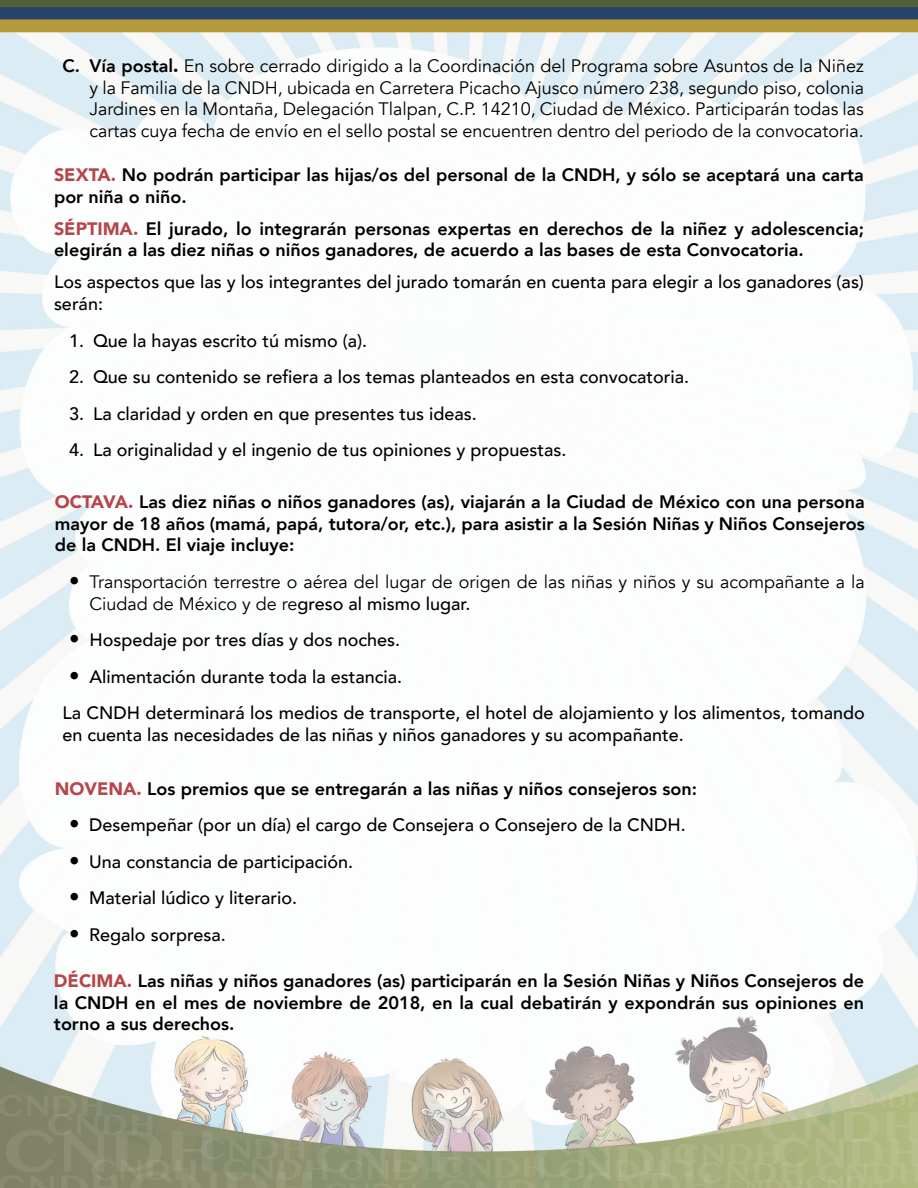
<style>
.page{position:relative;width:918px;height:1188px;background:#fff}
.page>*{position:absolute;margin:0;border:0;box-sizing:border-box;transform-origin:0 0}
.t1{font:800 18px/21.6px "Avenir";color:#000}
.t2{font:500 18px/21.6px "Avenir";color:#000}
.t3{font:18px/21.6px "Avenir";color:#000}
.s1{font-weight:800}
.s2{font-weight:900}
.s3{font-weight:900;color:#b6464b}
.s4{font-weight:900;font-size:21px}
.s5{font-weight:500}
</style>
<div class="page">
<img style="left:0;top:0;width:918px;height:1188px">
<p class="t3" style="left:89px;top:55px;width:776px;text-align:justify;text-indent:-27px"><span class="s1">C. Vía postal</span><span class="s2">.</span> En sobre cerrado dirigido a la Coordinación del Programa sobre Asuntos de la Niñez y la Familia de la CNDH, ubicada en Carretera Picacho Ajusco número 238, segundo piso, colonia Jardines en la Montaña, Delegación Tlalpan, C.P. 14210, Ciudad de México. Participarán todas las cartas cuya fecha de envío en el sello postal se encuentren dentro del periodo de la convocatoria.</p>
<p class="t1" style="left:54px;top:164px;width:811px"><span class="s3">SEXTA.</span> No podrán participar las hijas/os del personal de la CNDH, y sólo se aceptará una carta por niña o niño.</p>
<p class="t1" style="left:54px;top:218px;width:812px"><span class="s3">SÉPTIMA.</span> El jurado, lo integrarán personas expertas en derechos de la niñez y adolescencia; elegirán a las diez niñas o niños ganadores, de acuerdo a las bases de esta Convocatoria.</p>
<p class="t2" style="left:54px;top:270px;width:811px">Los aspectos que las y los integrantes del jurado tomarán en cuenta para elegir a los ganadores (as) serán:</p>
<p class="t2" style="left:69px;top:329px;width:300px">1. Que la hayas escrito tú mismo (a).</p>
<p class="t2" style="left:69px;top:365px;width:622px">2. Que su contenido se refiera a los temas planteados en esta convocatoria.</p>
<p class="t2" style="left:69px;top:402px;width:409px">3. La claridad y orden en que presentes tus ideas.</p>
<p class="t2" style="left:69px;top:438px;width:499px">4. La originalidad y el ingenio de tus opiniones y propuestas.</p>
<p class="t1" style="left:55px;top:491px;width:812px;text-align:justify"><span class="s3">OCTAVA.</span> Las diez niñas o niños ganadores (as), viajarán a la Ciudad de México con una persona mayor de 18 años (mamá, papá, tutora/or, etc.), para asistir a la Sesión Niñas y Niños Consejeros de la CNDH. El viaje incluye:</p>
<p class="t3" style="left:89px;top:571px;width:777px;text-indent:-20px"><span class="s4">•</span> Transportación terrestre o aérea del lugar de origen de las niñas y niños y su acompañante a la<br>Ciudad de México y de re<span class="s5">greso al mismo lugar.</span></p>
<p class="t2" style="left:69px;top:628px;width:333px"><span class="s4">•</span> Hospedaje por tres días y dos noches.</p>
<p class="t2" style="left:69px;top:665px;width:335px"><span class="s4">•</span> Alimentación durante toda la estancia.</p>
<p class="t2" style="left:62px;top:701px;width:804px">La CNDH determinará los medios de transporte, el hotel de alojamiento y los alimentos, tomando en cuenta las necesidades de las niñas y niños ganadores y su acompañante.</p>
<p class="t1" style="left:55px;top:778px;width:644px"><span class="s3">NOVENA.</span> Los premios que se entregarán a las niñas y niños consejeros son:</p>
<p class="t2" style="left:69px;top:813px;width:618px"><span class="s4">•</span> Desempeñar (por un día) el cargo de Consejera o Consejero de la CNDH.</p>
<p class="t2" style="left:69px;top:850px;width:286px"><span class="s4">•</span> Una constancia de participación.</p>
<p class="t2" style="left:69px;top:886px;width:230px"><span class="s4">•</span> Material lúdico y literario.</p>
<p class="t2" style="left:69px;top:923px;width:158px"><span class="s4">•</span> Regalo sorpresa.</p>
<p class="t1" style="left:54px;top:970px;width:812px;text-align:justify"><span class="s3">DÉCIMA.</span> Las niñas y niños ganadores (as) participarán en la Sesión Niñas y Niños Consejeros de la CNDH en el mes de noviembre de 2018, en la cual debatirán y expondrán sus opiniones en torno a sus derechos.</p>
</div>
